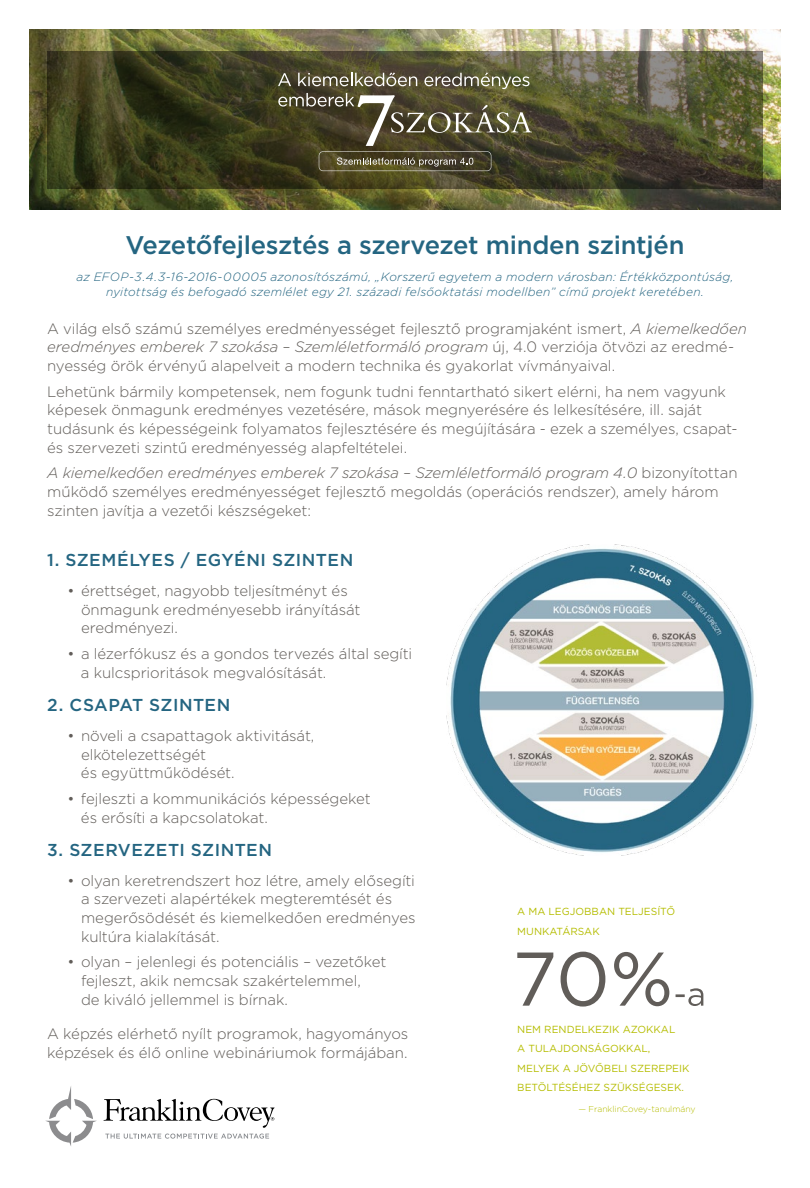
<style>
.page{position:relative;width:810px;height:1188px;background:#fff}
.page>*{position:absolute;margin:0;border:0;box-sizing:border-box;transform-origin:0 0}
.t1{font:500 25.5px "Gotham";letter-spacing:-.01em;color:#246581}
.t2{font:500 17.25px "Gotham";letter-spacing:.025em;color:#246581}
.t3{font:300 15px/18.8px "Gotham";letter-spacing:-.005em;color:#615d59}
.t4{font:italic 300 12px/15px "Gotham";letter-spacing:.02em;color:#246581;text-align:center}
.t5{font:10.2px/19.5px "Gotham";color:#b5bd00}
.t6{font:300 8.55px "Gotham";color:#b5bd00}
.s1{font-style:italic}
</style>
<div class="page">
<svg style="left:517px;top:952px;width:186px;height:55px"></svg>
<img style="left:447px;top:545px;width:310px;height:311px">
<img style="left:30px;top:30px;width:750px;height:179px">
<svg style="left:47px;top:51px;width:716px;height:137px;background:#49482a"></svg>
<svg style="left:278px;top:73px;width:254px;height:98px;background:#5e5940"></svg>
<svg style="left:105px;top:1134px;width:164px;height:5px"></svg>
<svg style="left:104px;top:1099px;width:170px;height:29px"></svg>
<svg style="left:45px;top:1086px;width:52px;height:60px"></svg>
<h1 class="t1" style="left:125px;top:228px;width:561px">Vezetőfejlesztés a szervezet minden szintjén</h1>
<p class="t4" style="left:76px;top:269px;width:659px">az EFOP-3.4.3-16-2016-00005 azonosítószámú, „Korszerű egyetem a modern városban: Értékközpontúság, nyitottság és befogadó szemlélet egy 21. századi felsőoktatási modellben” című projekt keretében.</p>
<p class="t3" style="left:47px;top:319px;width:701px">A világ első számú személyes eredményességet fejlesztő programjaként ismert, <span class="s1">A kiemelkedően eredményes emberek 7 szokása – Szemléletformáló program</span> új, 4.0 verziója ötvözi az eredmé&shy;nyesség örök érvényű alapelveit a modern technika és gyakorlat vívmányaival.</p>
<p class="t3" style="left:47px;top:382px;width:690px">Lehetünk bármily kompetensek, nem fogunk tudni fenntartható sikert elérni, ha nem vagyunk képesek önmagunk eredményes vezetésére, mások megnyerésére és lelkesítésére, ill. saját tudásunk és képességeink folyamatos fejlesztésére és megújítására - ezek a személyes, csapat&shy;és szervezeti szintű eredményesség alapfeltételei.</p>
<p class="t3" style="left:47px;top:463px;width:692px"><span class="s1">A kiemelkedően eredményes emberek 7 szokása – Szemléletformáló program 4.0</span> bizonyítottan működő személyes eredményességet fejlesztő megoldás (operációs rendszer), amely három szinten javítja a vezetői készségeket:</p>
<p class="t2" style="left:47px;top:548px;width:308px">1. SZEMÉLYES / EGYÉNI SZINTEN</p>
<p class="t3" style="left:81px;top:581px;width:281px;text-indent:-14px">• érettséget, nagyobb teljesítményt és önmagunk eredményesebb irányítását eredményezi.</p>
<p class="t3" style="left:81px;top:644px;width:333px;text-indent:-13px">• a lézerfókusz és a gondos tervezés által segíti a kulcsprioritások megvalósítását.</p>
<p class="t2" style="left:47px;top:693px;width:185px">2. CSAPAT SZINTEN</p>
<p class="t3" style="left:81px;top:726px;width:235px;text-indent:-13px">• növeli a csapattagok aktivitását, elkötelezettségét<br>és együttműködését.</p>
<p class="t3" style="left:81px;top:789px;width:291px;text-indent:-14px">• fejleszti a kommunikációs képességeket és erősíti a kapcsolatokat.</p>
<p class="t2" style="left:47px;top:838px;width:226px">3. SZERVEZETI SZINTEN</p>
<p class="t3" style="left:81px;top:871px;width:336px;text-indent:-14px">• olyan keretrendszert hoz létre, amely elősegíti a szervezeti alapértékek megteremtését és megerősödését és kiemelkedően eredményes kultúra kialakítását.</p>
<p class="t3" style="left:81px;top:952px;width:307px;text-indent:-14px">• olyan – jelenlegi és potenciális <span class="s1">–</span> vezetőket fejleszt, akik nemcsak szakértelemmel,<br>de kiváló jellemmel is bírnak.</p>
<p class="t3" style="left:47px;top:1024px;width:363px">A képzés elérhető nyílt programok, hagyományos képzések és élő online webináriumok formájában.</p>
<p class="t5" style="left:517px;top:1019px;width:174px">NEM RENDELKEZIK AZOKKAL<br>A TULAJDONSÁGOKKAL,<br>MELYEK A JÖVŐBELI SZEREPEIK<br>BETÖLTÉSÉHEZ SZÜKSÉGESEK.</p>
<p class="t6" style="left:578px;top:1103px;width:119px">— FranklinCovey-tanulmány</p>
<p class="t5" style="left:517px;top:902px;width:159px">A MA LEGJOBBAN TELJESÍTŐ<br>MUNKATÁRSAK</p>
</div>
